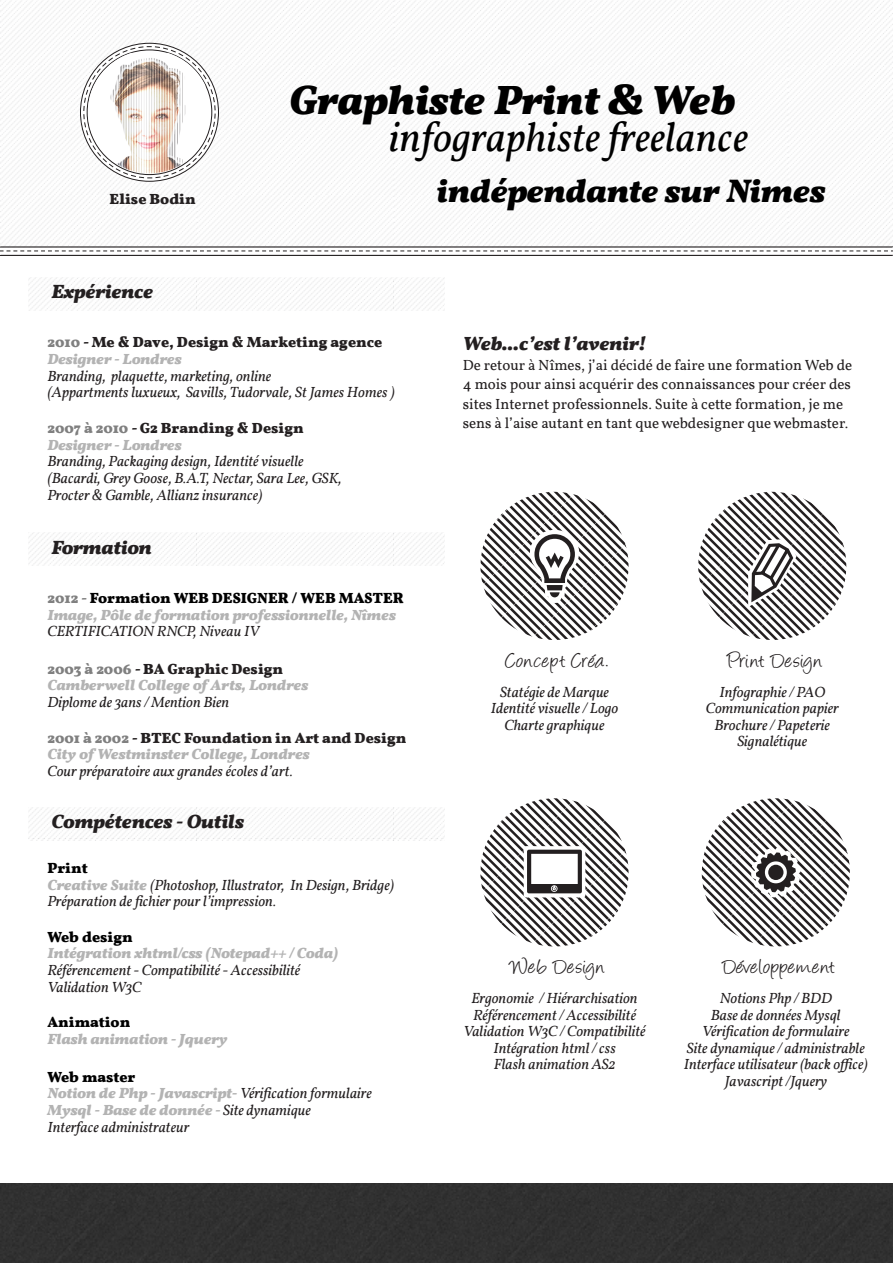
<style>
.page{position:relative;width:893px;height:1263px;background:#fff}
.page>*{position:absolute;margin:0;border:0;box-sizing:border-box;transform-origin:0 0}
.t1{font:italic 41.7px "Vollkorn";color:#000}
.t2{font:italic 700 41.7px "Vollkorn";color:#000}
.t3{font:italic 700 33.3px "Vollkorn";color:#000}
.t4{font:24px "Angelina";letter-spacing:.03em;color:#231f20}
.t5{font:italic 700 19.5px "Vollkorn";color:#231f20}
.t6{font:italic 15px/16.5px "Vollkorn";color:#231f20}
.t7{font:italic 700 15px/16.6px "Vollkorn";color:#b3b3b3}
.t8{font:15px/19.5px "Vollkorn";color:#231f20}
.t9{font:700 15px/16.6px "Vollkorn";color:#231f20}
.t10{font:700 15px "Vollkorn";color:#000}
.s1{color:#808080}
.s2{font-style:italic;color:#b3b3b3}
.s3{font-style:normal;color:#808080}
.s4{font-style:normal;color:#000}
.s5{font-style:normal;color:#231f20}
.s6{font-weight:700;font-style:normal;color:#000}
.s7{font-weight:700;color:#b3b3b3}
</style>
<div class="page">
<div style="left:0;top:0;width:892px;height:248px;background:#fbfbfb"></div>
<div style="left:28px;top:807px;width:416px;height:33px;background:#fbfbfb"></div>
<div style="left:28px;top:532px;width:416px;height:34px;background:#fbfcfc"></div>
<svg style="left:698px;top:492px;width:149px;height:148px"></svg>
<svg style="left:480px;top:492px;width:149px;height:148px"></svg>
<svg style="left:480px;top:798px;width:149px;height:149px"></svg>
<svg style="left:701px;top:798px;width:149px;height:149px"></svg>
<div style="left:768px;top:865px;width:15px;height:15px;background:#231f20;border-radius:50%"></div>
<svg style="left:0;top:246px;width:893px;height:10px"></svg>
<div style="left:0;top:1184px;width:892px;height:79px;background:#303030"></div>
<svg style="left:83px;top:46px;width:133px;height:133px"></svg>
<img style="left:88px;top:53px;width:117px;height:120px">
<p class="t9" style="left:110px;top:190px;width:88px">Elise Bodin</p>
<h3 class="t5" style="left:51px;top:280px;width:103px">Expérience</h3>
<h1 class="t2" style="left:289px;top:74px;width:447px">Graphiste Print &amp; Web</h1>
<h1 class="t1" style="left:389px;top:112px;width:360px">infographiste freelance</h1>
<h2 class="t3" style="left:437px;top:170px;width:390px">indépendante sur Nimes</h2>
<p class="t9" style="left:47px;top:334px;width:336px"><span class="s1">2010</span> - Me &amp; Dave, Design &amp; Marketing agence<br><span class="s2">Designer - Londres</span></p>
<p class="t6" style="left:47px;top:367px;width:349px">Branding, plaquette, marketing, online<br>(Appartments luxueux, Savills, Tudorvale, St James Homes )</p>
<p class="t9" style="left:47px;top:419px;width:258px"><span class="s1">2007 à 2010</span> - G2 Branding &amp; Design<br><span class="s2">Designer - Londres</span></p>
<p class="t6" style="left:47px;top:453px;width:296px">Branding, Packaging design, Identité visuelle (Bacardi, Grey Goose, B.A.T, Nectar, Sara Lee, GSK,<br>Procter &amp; Gamble, Allianz insurance)</p>
<h3 class="t5" style="left:51px;top:535px;width:102px">Formation</h3>
<p class="t7" style="left:47px;top:589px;width:358px"><span class="s3">2012 -</span> <span class="s4">Formation WEB DESIGNER / WEB MASTER<br></span>Image, Pôle de formation professionnelle, Nîmes</p>
<p class="t6" style="left:47px;top:623px;width:213px">CERTIFICATION RNCP, Niveau IV</p>
<p class="t7" style="left:47px;top:660px;width:262px"><span class="s3">2003 à 2006</span> <span class="s5">- BA Graphic Design<br></span>Camberwell College of Arts, Londres</p>
<p class="t6" style="left:47px;top:694px;width:183px">Diplome de 3ans / Mention Bien</p>
<p class="t7" style="left:47px;top:729px;width:360px"><span class="s3">2001 à 2002</span> <span class="s5">- BTEC Foundation in Art and Design<br></span>City of Westminster College, Londres</p>
<p class="t6" style="left:47px;top:763px;width:247px">Cour préparatoire aux grandes écoles d’art.</p>
<h3 class="t5" style="left:51px;top:810px;width:194px">Compétences - Outils</h3>
<p class="t6" style="left:47px;top:860px;width:348px"><span class="s6">Print<br></span><span class="s7">Creative Suite</span> (Photoshop, Illustrator, In Design, Bridge)<br>Préparation de fichier pour l’impression.</p>
<p class="t10" style="left:47px;top:927px;width:87px">Web design</p>
<p class="t7" style="left:47px;top:945px;width:292px">Intégration xhtml/css (Notepad++ / Coda)</p>
<p class="t6" style="left:47px;top:962px;width:254px">Référencement - Compatibilité - Accessibilité<br>Validation W3C</p>
<p class="t10" style="left:47px;top:1013px;width:84px">Animation</p>
<p class="t7" style="left:47px;top:1031px;width:182px">Flash animation - Jquery</p>
<p class="t6" style="left:47px;top:1068px;width:326px"><span class="s6">Web master<br></span><span class="s7">Notion de Php - Javascript-</span> Vérification formulaire<br><span class="s7">Mysql - Base de donnée -</span> Site dynamique<br>Interface administrateur</p>
<h3 class="t5" style="left:463px;top:332px;width:184px">Web...c’est l’avenir!</h3>
<p class="t8" style="left:463px;top:355px;width:391px">De retour à Nîmes, j’ai décidé de faire une formation Web de 4 mois pour ainsi acquérir des connaissances pour créer des sites Internet professionnels. Suite à cette formation, je me sens à l’aise autant en tant que webdesigner que webmaster.</p>
<h3 class="t4" style="left:506px;top:650px;width:104px">Concept Créa.</h3>
<p class="t6" style="left:491px;top:684px;width:129px;text-align:center">Statégie de Marque<br>Identité visuelle / Logo<br>Charte graphique</p>
<h3 class="t4" style="left:727px;top:650px;width:96px">Print Design</h3>
<p class="t6" style="left:706px;top:684px;width:134px;text-align:center">Infographie / PAO<br>Communication papier<br>Brochure / Papeterie<br>Signalétique</p>
<h3 class="t4" style="left:510px;top:956px;width:96px">Web Design</h3>
<p class="t6" style="left:463px;top:990px;width:184px;text-align:center">Ergonomie / Hiérarchisation<br>Référencement / Accessibilité<br>Validation W3C / Compatibilité<br>Intégration html / css<br>Flash animation AS2</p>
<h3 class="t4" style="left:723px;top:956px;width:114px">Développement</h3>
<p class="t6" style="left:684px;top:990px;width:186px;text-align:center">Notions Php / BDD<br>Base de données Mysql<br>Vérification de formulaire<br>Site dynamique / administrable<br>Interface utilisateur (back office)<br>Javascript /Jquery</p>
</div>
